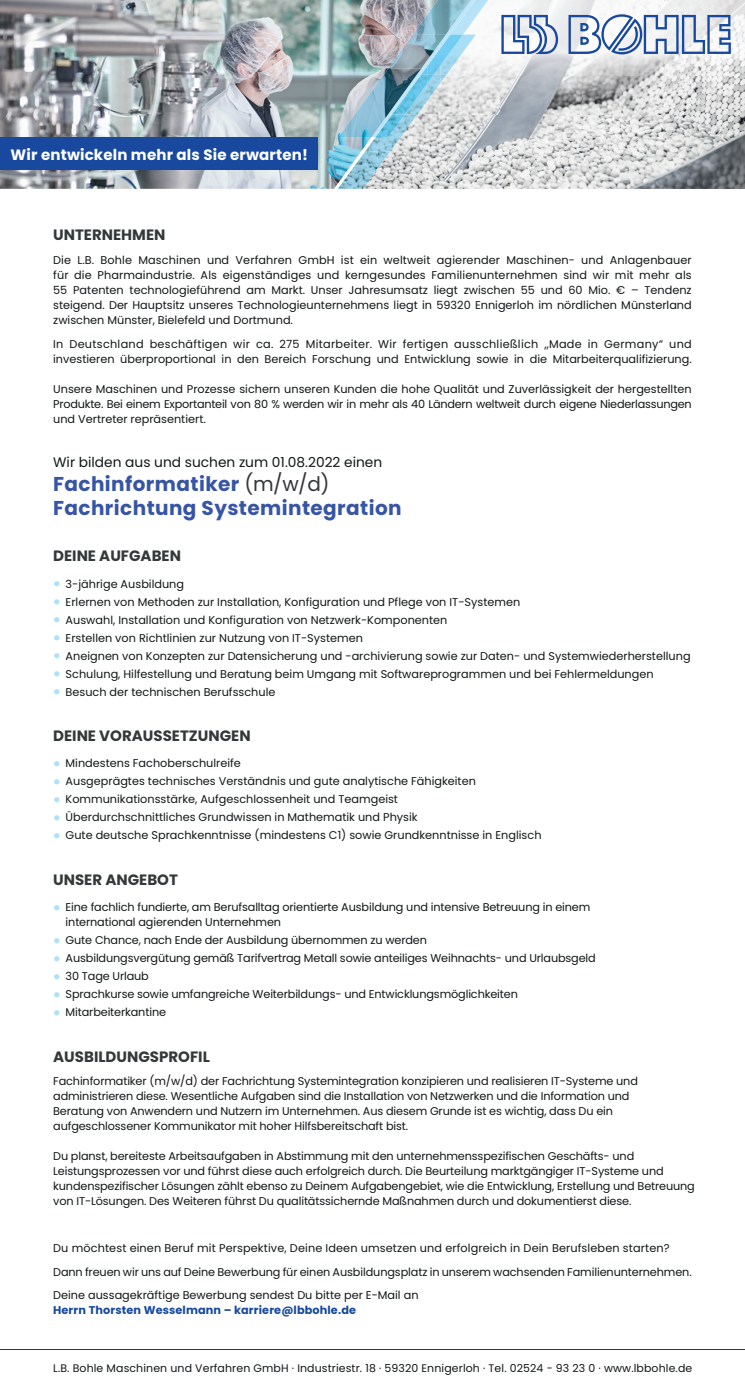
<style>
.page{position:relative;width:745px;height:1386px;background:#fff}
.page>*{position:absolute;margin:0;border:0;box-sizing:border-box;transform-origin:0 0}
.t1{font:700 20px/24px "Poppins";letter-spacing:.02em;color:#3755a4}
.t2{font:700 15px "Poppins";color:#343839}
.t3{font:700 15px "Poppins";letter-spacing:.01em;color:#fff}
.t4{font:13.75px "Poppins";color:#121617}
.t5{font:11.25px/15px "Poppins";letter-spacing:-.01em;color:#121617}
.t6{font:700 11.25px "Poppins";letter-spacing:.01em;color:#18499e}
.t7{font:11px "Poppins";letter-spacing:.01em;color:#121617}
.s1{font-weight:400;color:#343839}
.s2{font-family:"Frutiger LT Std";font-stretch:condensed;font-size:15px;color:#ade1f9}
</style>
<div class="page">
<img style="left:0;top:0;width:337px;height:189px">
<img style="left:475px;top:114px;width:269px;height:75px">
<img style="left:494px;top:0;width:250px;height:38px">
<img style="left:475px;top:38px;width:269px;height:38px">
<img style="left:475px;top:76px;width:269px;height:38px">
<svg style="left:501px;top:15px;width:57px;height:39px"></svg>
<svg style="left:568px;top:14px;width:162px;height:40px"></svg>
<img style="left:475px;top:0;width:13px;height:38px">
<img style="left:337px;top:0;width:138px;height:189px">
<img style="left:392px;top:74px;width:35px;height:40px">
<div style="left:0;top:137px;width:317px;height:33px;background:#18499e"></div>
<hr style="left:0;top:1349px;width:744px;height:1px;background:#343839">
<h2 class="t3" style="left:11px;top:146px;width:299px">Wir entwickeln mehr als Sie erwarten!</h2>
<h2 class="t2" style="left:53px;top:226px;width:114px">UNTERNEHMEN</h2>
<p class="t5" style="left:53px;top:252px;width:639px;text-align:justify">Die L.B. Bohle Maschinen und Verfahren GmbH ist ein weltweit agierender Maschinen- und Anlagenbauer für die Pharmaindustrie. Als eigenständiges und kerngesundes Familienunternehmen sind wir mit mehr als 55 Patenten technologieführend am Markt. Unser Jahresumsatz liegt zwischen 55 und 60 Mio. € – Tendenz steigend. Der Hauptsitz unseres Technologieunternehmens liegt in 59320 Ennigerloh im nördlichen Münsterland zwischen Münster, Bielefeld und Dortmund.</p>
<p class="t5" style="left:53px;top:336px;width:639px">In Deutschland beschäftigen wir ca. 275 Mitarbeiter. Wir fertigen ausschließlich „Made in Germany“ und investieren überproportional in den Bereich Forschung und Entwicklung sowie in die Mitarbeiterqualifizierung.</p>
<p class="t5" style="left:53px;top:381px;width:639px;text-align:justify">Unsere Maschinen und Prozesse sichern unseren Kunden die hohe Qualität und Zuverlässigkeit der hergestellten Produkte. Bei einem Exportanteil von 80 % werden wir in mehr als 40 Ländern weltweit durch eigene Niederlassungen und Vertreter repräsentiert.</p>
<p class="t4" style="left:53px;top:454px;width:330px">Wir bilden aus und suchen zum 01.08.2022 einen</p>
<h1 class="t1" style="left:53px;top:472px;width:350px">Fachinformatiker <span class="s1">(m/w/d)<br></span>Fachrichtung Systemintegration</h1>
<h2 class="t2" style="left:53px;top:547px;width:129px">DEINE AUFGABEN</h2>
<p class="t5" style="left:53px;top:576px;width:132px"><span class="s2">•</span> 3-jährige Ausbildung</p>
<p class="t5" style="left:53px;top:594px;width:468px"><span class="s2">•</span> Erlernen von Methoden zur Installation, Konfiguration und Pflege von IT-Systemen</p>
<p class="t5" style="left:53px;top:612px;width:395px"><span class="s2">•</span> Auswahl, Installation und Konfiguration von Netzwerk-Komponenten</p>
<p class="t5" style="left:53px;top:630px;width:311px"><span class="s2">•</span> Erstellen von Richtlinien zur Nutzung von IT-Systemen</p>
<p class="t5" style="left:53px;top:648px;width:638px"><span class="s2">•</span> Aneignen von Konzepten zur Datensicherung und -archivierung sowie zur Daten- und Systemwiederherstellung</p>
<p class="t5" style="left:53px;top:666px;width:601px"><span class="s2">•</span> Schulung, Hilfestellung und Beratung beim Umgang mit Softwareprogrammen und bei Fehlermeldungen</p>
<p class="t5" style="left:53px;top:684px;width:223px"><span class="s2">•</span> Besuch der technischen Berufsschule</p>
<h2 class="t2" style="left:53px;top:726px;width:199px">DEINE VORAUSSETZUNGEN</h2>
<p class="t5" style="left:53px;top:756px;width:189px"><span class="s2">•</span> Mindestens Fachoberschulreife</p>
<p class="t5" style="left:53px;top:774px;width:424px"><span class="s2">•</span> Ausgeprägtes technisches Verständnis und gute analytische Fähigkeiten</p>
<p class="t5" style="left:53px;top:792px;width:346px"><span class="s2">•</span> Kommunikationsstärke, Aufgeschlossenheit und Teamgeist</p>
<p class="t5" style="left:53px;top:810px;width:366px"><span class="s2">•</span> Überdurchschnittliches Grundwissen in Mathematik und Physik</p>
<p class="t5" style="left:53px;top:828px;width:489px"><span class="s2">•</span> Gute deutsche Sprachkenntnisse (mindestens C1) sowie Grundkenntnisse in Englisch</p>
<h2 class="t2" style="left:53px;top:870px;width:126px">UNSER ANGEBOT</h2>
<p class="t5" style="left:66px;top:900px;width:526px;text-indent:-12px"><span class="s2">•</span> Eine fachlich fundierte, am Berufsalltag orientierte Ausbildung und intensive Betreuung in einem international agierenden Unternehmen</p>
<p class="t5" style="left:53px;top:933px;width:375px"><span class="s2">•</span> Gute Chance, nach Ende der Ausbildung übernommen zu werden</p>
<p class="t5" style="left:53px;top:951px;width:544px"><span class="s2">•</span> Ausbildungsvergütung gemäß Tarifvertrag Metall sowie anteiliges Weihnachts- und Urlaubsgeld</p>
<p class="t5" style="left:53px;top:969px;width:97px"><span class="s2">•</span> 30 Tage Urlaub</p>
<p class="t5" style="left:53px;top:987px;width:466px"><span class="s2">•</span> Sprachkurse sowie umfangreiche Weiterbildungs- und Entwicklungsmöglichkeiten</p>
<p class="t5" style="left:53px;top:1005px;width:114px"><span class="s2">•</span> Mitarbeiterkantine</p>
<h2 class="t2" style="left:53px;top:1047px;width:158px">AUSBILDUNGSPROFIL</h2>
<p class="t5" style="left:53px;top:1074px;width:586px">Fachinformatiker (m/w/d) der Fachrichtung Systemintegration konzipieren und realisieren IT-Systeme und administrieren diese. Wesentliche Aufgaben sind die Installation von Netzwerken und die Information und Beratung von Anwendern und Nutzern im Unternehmen. Aus diesem Grunde ist es wichtig, dass Du ein aufgeschlossener Kommunikator mit hoher Hilfsbereitschaft bist.</p>
<p class="t5" style="left:53px;top:1149px;width:642px">Du planst, bereiteste Arbeitsaufgaben in Abstimmung mit den unternehmensspezifischen Geschäfts- und Leistungsprozessen vor und führst diese auch erfolgreich durch. Die Beurteilung marktgängiger IT-Systeme und kundenspezifischer Lösungen zählt ebenso zu Deinem Aufgabengebiet, wie die Entwicklung, Erstellung und Betreuung von IT-Lösungen. Des Weiteren führst Du qualitätssichernde Maßnahmen durch und dokumentierst diese.</p>
<p class="t5" style="left:53px;top:1236px;width:639px;line-height:23.8px">Du möchtest einen Beruf mit Perspektive, Deine Ideen umsetzen und erfolgreich in Dein Berufsleben starten?<br>Dann freuen wir uns auf Deine Bewerbung für einen Ausbildungsplatz in unserem wachsenden Familienunternehmen.<br>Deine aussagekräftige Bewerbung sendest Du bitte per E-Mail an</p>
<p class="t6" style="left:53px;top:1303px;width:304px">Herrn Thorsten Wesselmann – karriere@lbbohle.de</p>
<p class="t7" style="left:53px;top:1361px;width:640px">L.B. Bohle Maschinen und Verfahren GmbH ∙ Industriestr. 18 ∙ 59320 Ennigerloh ∙ Tel. 02524 - 93 23 0 ∙ www.lbbohle.de</p>
</div>
